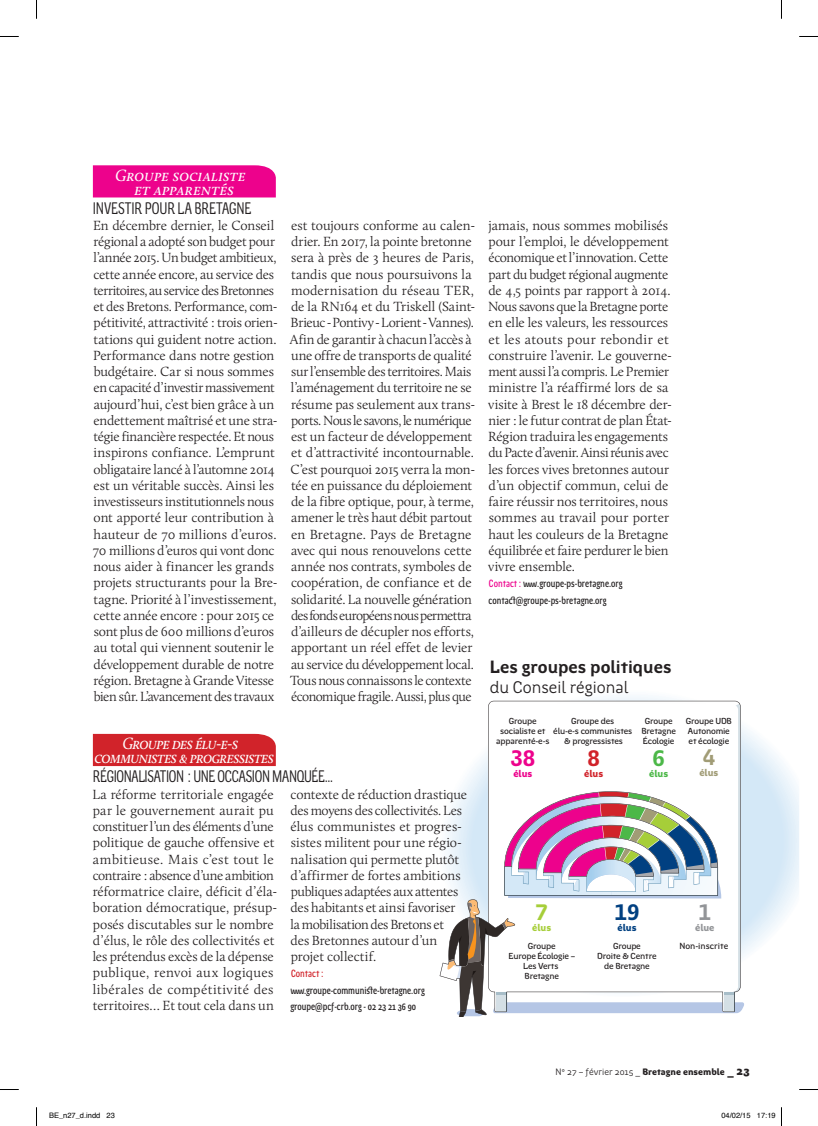
<style>
.page{position:relative;width:818px;height:1126px;background:#fff}
.page>*{position:absolute;margin:0;border:0;box-sizing:border-box;transform-origin:0 0}
.t1{font:700 22.62px "Region Bretagne";color:#ed028c}
.t2{font:700 22.62px "Region Bretagne";color:#014081}
.t3{font:700 22.62px "Region Bretagne";color:#d1232a}
.t4{font:700 22.62px "Region Bretagne";color:#4cb848}
.t5{font:700 22.62px "Region Bretagne";color:#a6ce39}
.t6{font:700 22.62px "Region Bretagne";color:#a19c76}
.t7{font:700 22.62px "Region Bretagne";color:#939598}
.t8{font:700 18px "Region Bretagne";color:#231f20}
.t9{font:17px "Region Bretagne";color:#231f20}
.t10{font:16.88px "Region Bretagne Cond";letter-spacing:-.015em;color:#231f20}
.t11{font:italic 16.88px/13.8px "Calluna";letter-spacing:-.035em;color:#fff;text-align:center;scale:.95 1}
.t12{font:italic 16.88px/13.8px "Calluna";color:#fff;text-align:center}
.t13{font:300 13.75px/16.2px "Calluna";letter-spacing:-.005em;color:#231f20}
.t14{font:300 13.75px/16.2px "Calluna";letter-spacing:.015em;color:#231f20}
.t15{font:500 10.62px/16.2px "Region Bretagne Cond";color:#231f20}
.t16{font:500 10.62px "Region Bretagne Cond";color:#d1232a}
.t17{font:900 10px "Region Bretagne";color:#ed028c}
.t18{font:900 10px "Region Bretagne";color:#d1232a}
.t19{font:900 10px "Region Bretagne";color:#4cb848}
.t20{font:900 10px "Region Bretagne";color:#a6ce39}
.t21{font:900 10px "Region Bretagne";color:#a19c76}
.t22{font:900 10px "Region Bretagne";color:#014081}
.t23{font:900 10px "Region Bretagne";color:#939598}
.t24{font:9.38px "Region Bretagne";color:#231f20}
.t25{font:500 9px "Region Bretagne";color:#231f20}
.t26{font:500 8.75px/10px "Region Bretagne";letter-spacing:-.02em;color:#231f20;text-align:center}
.t27{font:7.5px "Helvetica";color:#000}
.s1{color:#ed028c}
.s2{font-weight:900}
.s3{font-weight:900;font-size:12.5px}
</style>
<div class="page">
<svg style="left:439px;top:696px;width:304px;height:320px"></svg>
<div style="left:93px;top:733px;width:183px;height:33px;background:#d1232a"></div>
<div style="left:93px;top:165px;width:183px;height:32px;background:#ed028c"></div>
<svg style="left:0;top:36px;width:19px;height:1px"></svg>
<svg style="left:799px;top:36px;width:18px;height:1px"></svg>
<svg style="left:0;top:1089px;width:19px;height:1px"></svg>
<svg style="left:799px;top:1089px;width:18px;height:1px"></svg>
<svg style="left:36px;top:0;width:1px;height:19px"></svg>
<svg style="left:36px;top:1107px;width:1px;height:18px"></svg>
<p class="t12" style="left:115px;top:168px;width:132px">Groupe socialiste et apparentés</p>
<p class="t10" style="left:93px;top:199px;width:160px">INVESTIR POUR LA BRETAGNE</p>
<p class="t13" style="left:93px;top:217px;width:186px">En décembre dernier, le Conseil régional a adopté son budget pour l’année 2015. Un budget ambitieux, cette année encore, au service des territoires, au service des Bretonnes et des Bretons. Performance, com&shy;pétitivité, attractivité : trois orien&shy;tations qui guident notre action.<br>Performance dans notre gestion budgétaire. Car si nous sommes en capacité d’investir massivement aujourd’hui, c’est bien grâce à un endettement maîtrisé et une stra&shy;tégie financière respectée. Et nous inspirons confiance. L’emprunt obligataire lancé à l’automne 2014 est un véritable succès. Ainsi les investisseurs institutionnels nous ont apporté leur contribution à hauteur de 70 millions d’euros.<br>70 millions d’euros qui vont donc nous aider à financer les grands projets structurants pour la Bre&shy;tagne. Priorité à l’investissement, cette année encore : pour 2015 ce sont plus de 600 millions d’euros au total qui viennent soutenir le développement durable de notre région. Bretagne à Grande Vitesse bien sûr. L’avancement des travaux</p>
<p class="t13" style="left:290px;top:217px;width:187px">est toujours conforme au calen&shy;drier. En 2017, la pointe bretonne sera à près de 3 heures de Paris, tandis que nous poursuivons la modernisation du réseau TER, de la RN 164 et du Triskell (Saint-Brieuc - Pontivy - Lorient - Vannes).<br>Afin de garantir à chacun l’accès à une offre de transports de qualité sur l’ensemble des territoires. Mais l’aménagement du territoire ne se résume pas seulement aux trans&shy;ports. Nous le savons, le numérique est un facteur de développement et d’attractivité incontournable.<br>C’est pourquoi 2015 verra la mon&shy;tée en puissance du déploiement de la fibre optique, pour, à terme, amener le très haut débit partout en Bretagne. Pays de Bretagne avec qui nous renouvelons cette année nos contrats, symboles de coopération, de confiance et de solidarité. La nouvelle génération des fonds européens nous permettra d’ailleurs de décupler nos efforts, apportant un réel effet de levier au service du développement local.<br>Tous nous connaissons le contexte économique fragile. Aussi, plus que</p>
<p class="t13" style="left:488px;top:217px;width:185px">jamais, nous sommes mobilisés pour l’emploi, le développement économique et l’innovation. Cette part du budget régional augmente de 4,5 points par rapport à 2014.<br>Nous savons que la Bretagne porte en elle les valeurs, les ressources et les atouts pour rebondir et construire l’avenir. Le gouverne&shy;ment aussi l’a compris. Le Premier ministre l’a réaffirmé lors de sa visite à Brest le 18 décembre der&shy;nier : le futur contrat de plan État-<br>Région traduira les engagements du Pacte d’avenir. Ainsi réunis avec les forces vives bretonnes autour d’un objectif commun, celui de faire réussir nos territoires, nous sommes au travail pour porter haut les couleurs de la Bretagne équilibrée et faire perdurer le bien vivre ensemble.</p>
<p class="t15" style="left:488px;top:576px;width:135px"><span class="s1">Contact :</span> www.groupe-ps-bretagne.org contact@groupe-ps-bretagne.org</p>
<h2 class="t8" style="left:489px;top:656px;width:183px">Les groupes politiques</h2>
<p class="t9" style="left:489px;top:677px;width:140px">du Conseil régional</p>
<p class="t11" style="left:94px;top:736px;width:191px">Groupe des élu-e-s communistes &amp; progressistes</p>
<p class="t10" style="left:93px;top:767px;width:241px">RÉGIONALISATION : UNE OCCASION MANQUÉE…</p>
<p class="t14" style="left:92px;top:785px;width:186px">La réforme territoriale engagée par le gouvernement aurait pu constituer l’un des éléments d’une politique de gauche offensive et ambitieuse. Mais c’est tout le contraire : absence d’une ambition réformatrice claire, déficit d’éla&shy;boration démocratique, présup&shy;posés discutables sur le nombre d’élus, le rôle des collectivités et les prétendus excès de la dépense publique, renvoi aux logiques libérales de compétitivité des territoires… Et tout cela dans un</p>
<p class="t13" style="left:290px;top:785px;width:178px">contexte de réduction drastique des moyens des collectivités. Les élus communistes et progres&shy;sistes militent pour une régio&shy;nalisation qui permette plutôt d’affirmer de fortes ambitions publiques adaptées aux attentes des habitants et ainsi favoriser la mobilisation des Bretons et<br>des Bretonnes autour d’un projet collectif.</p>
<p class="t16" style="left:291px;top:967px;width:34px">Contact :</p>
<p class="t15" style="left:290px;top:981px;width:136px">www.groupe-communiste-bretagne.org groupe@pcf-crb.org - 02 23 21 36 90</p>
<p class="t26" style="left:553px;top:715px;width:81px">Groupe des<br>élu-e-s communistes &amp; progressistes</p>
<p class="t26" style="left:641px;top:715px;width:36px">Groupe<br>Bretagne<br>Écologie</p>
<p class="t26" style="left:496px;top:715px;width:55px">Groupe socialiste et apparenté-e-s</p>
<p class="t26" style="left:685px;top:715px;width:47px;text-align:left">Groupe UDB<br>Autonomie et écologie</p>
<h1 class="t1" style="left:509px;top:745px;width:27px">38</h1>
<p class="t17" style="left:513px;top:768px;width:21px">élus</p>
<h1 class="t3" style="left:586px;top:745px;width:15px">8</h1>
<p class="t18" style="left:583px;top:768px;width:21px">élus</p>
<h1 class="t4" style="left:651px;top:745px;width:15px">6</h1>
<p class="t19" style="left:648px;top:768px;width:21px">élus</p>
<h1 class="t6" style="left:702px;top:744px;width:15px">4</h1>
<p class="t21" style="left:699px;top:766px;width:21px">élus</p>
<h1 class="t5" style="left:535px;top:900px;width:15px">7</h1>
<p class="t20" style="left:532px;top:922px;width:21px">élus</p>
<h1 class="t2" style="left:613px;top:900px;width:27px">19</h1>
<p class="t22" style="left:617px;top:922px;width:21px">élus</p>
<h1 class="t7" style="left:697px;top:900px;width:15px">1</h1>
<p class="t23" style="left:694px;top:922px;width:21px">élue</p>
<p class="t26" style="left:527px;top:941px;width:29px">Groupe</p>
<p class="t25" style="left:679px;top:940px;width:50px">Non-inscrite</p>
<p class="t26" style="left:508px;top:950px;width:68px">Europe Écologie –<br>Les Verts<br>Bretagne</p>
<p class="t26" style="left:597px;top:941px;width:61px">Groupe<br>Droite &amp; Centre de Bretagne</p>
<p class="t24" style="left:555px;top:1066px;width:196px">n° 27 – février 2015 _ <span class="s2">Bretagne ensemble</span> <span class="s3">_ 23</span></p>
<p class="t27" style="left:49px;top:1109px;width:67px">BE_n27_d.indd 23</p>
<p class="t27" style="left:721px;top:1109px;width:56px">04/02/15 17:19</p>
</div>
